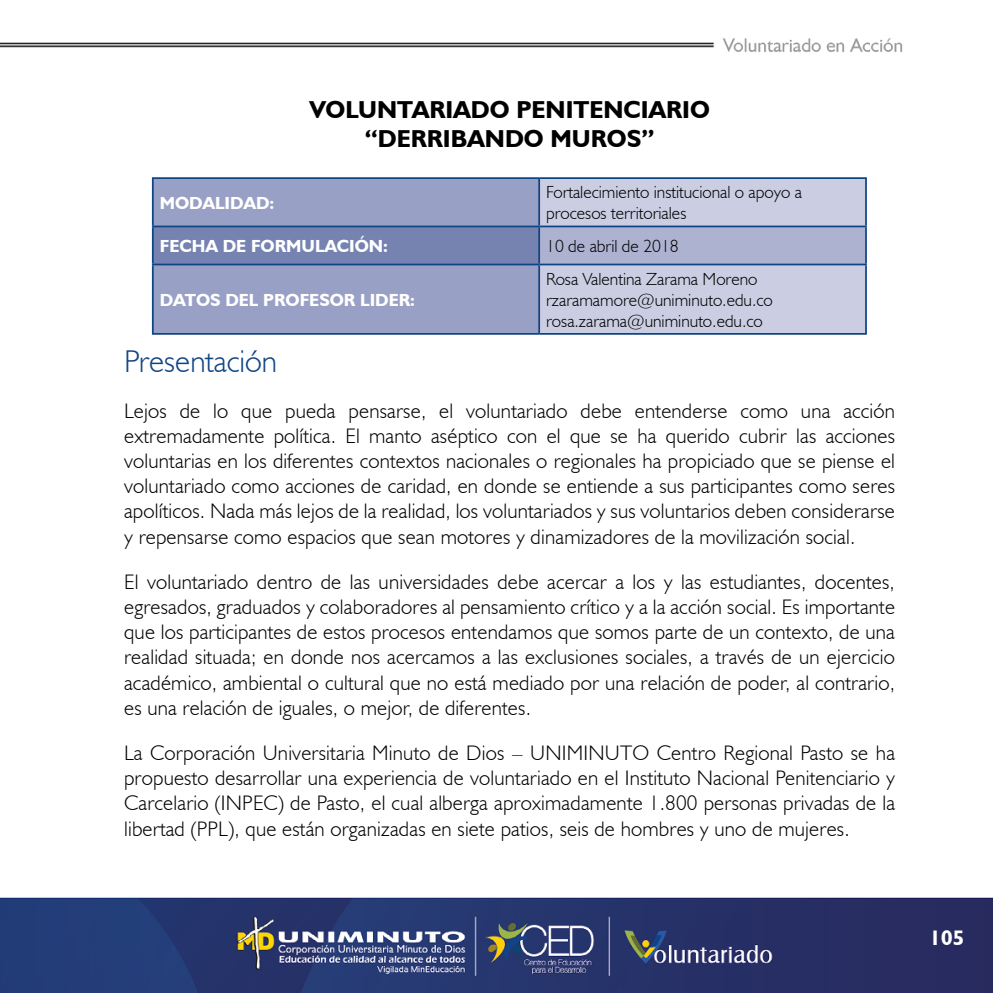
<style>
.page{position:relative;width:993px;height:993px;background:#fff}
.page>*{position:absolute;margin:0;border:0;box-sizing:border-box;transform-origin:0 0}
.t1{font:300 31.5px "Humanist 521 BT";color:#104584}
.t2{font:700 24.5px/29.4px "Humanist 521 BT";color:#000;text-align:center}
.t3{font:300 21px/25.2px "Humanist 521 BT";letter-spacing:.01em;color:#000;text-align:justify}
.t4{font:700 21px "Humanist 521 BT";color:#fff}
.t5{font:300 17.5px/21px "Humanist 521 BT";color:#000}
.t6{font:700 17.5px "Humanist 521 BT";color:#fff}
</style>
<div class="page">
<img style="left:0;top:38px;width:992px;height:954px">
<div style="left:154px;top:179px;width:384px;height:154px;background:#99a0c5"></div>
<div style="left:540px;top:179px;width:324px;height:154px;background:#cbcde2"></div>
<div style="left:153px;top:226px;width:386px;height:38px;background:#7683b1"></div>
<div style="left:539px;top:226px;width:326px;height:38px;background:#aeb2d1"></div>
<hr style="left:152px;top:179px;width:2px;height:46px;background:#104584">
<hr style="left:152px;top:177px;width:387px;height:2px;background:#104584">
<hr style="left:538px;top:179px;width:2px;height:46px;background:#104584">
<hr style="left:539px;top:177px;width:327px;height:2px;background:#104584">
<hr style="left:864px;top:179px;width:2px;height:46px;background:#104584">
<hr style="left:152px;top:227px;width:2px;height:36px;background:#104584">
<hr style="left:152px;top:225px;width:387px;height:2px;background:#104584">
<hr style="left:538px;top:227px;width:2px;height:36px;background:#104584">
<hr style="left:539px;top:225px;width:327px;height:2px;background:#104584">
<hr style="left:864px;top:227px;width:2px;height:36px;background:#104584">
<hr style="left:152px;top:265px;width:2px;height:68px;background:#104584">
<hr style="left:152px;top:263px;width:387px;height:2px;background:#104584">
<hr style="left:152px;top:333px;width:387px;height:1px;background:#104584">
<hr style="left:538px;top:265px;width:2px;height:68px;background:#104584">
<hr style="left:539px;top:263px;width:327px;height:2px;background:#104584">
<hr style="left:864px;top:265px;width:2px;height:68px;background:#104584">
<hr style="left:539px;top:333px;width:327px;height:1px;background:#104584">
<p class="t2" style="left:309px;top:94px;width:402px">VOLUNTARIADO PENITENCIARIO “DERRIBANDO MUROS”</p>
<p class="t6" style="left:160px;top:192px;width:116px">MODALIDAD:</p>
<p class="t5" style="left:546px;top:181px;width:257px">Fortalecimiento institucional o apoyo a procesos territoriales</p>
<p class="t6" style="left:160px;top:235px;width:230px">FECHA DE FORMULACIÓN:</p>
<p class="t5" style="left:546px;top:235px;width:134px">10 de abril de 2018</p>
<p class="t6" style="left:160px;top:289px;width:257px">DATOS DEL PROFESOR LIDER:</p>
<p class="t5" style="left:546px;top:268px;width:228px">Rosa Valentina Zarama Moreno rzaramamore@uniminuto.edu.co rosa.zarama@uniminuto.edu.co</p>
<h1 class="t1" style="left:124px;top:342px;width:154px">Presentación</h1>
<p class="t3" style="left:124px;top:397px;width:772px">Lejos de lo que pueda pensarse, el voluntariado debe entenderse como una acción extremadamente política. El manto aséptico con el que se ha querido cubrir las acciones voluntarias en los diferentes contextos nacionales o regionales ha propiciado que se piense el voluntariado como acciones de caridad, en donde se entiende a sus participantes como seres apolíticos. Nada más lejos de la realidad, los voluntariados y sus voluntarios deben considerarse y repensarse como espacios que sean motores y dinamizadores de la movilización social.</p>
<p class="t3" style="left:124px;top:568px;width:772px">El voluntariado dentro de las universidades debe acercar a los y las estudiantes, docentes, egresados, graduados y colaboradores al pensamiento crítico y a la acción social. Es importante que los participantes de estos procesos entendamos que somos parte de un contexto, de una realidad situada; en donde nos acercamos a las exclusiones sociales, a través de un ejercicio académico, ambiental o cultural que no está mediado por una relación de poder, al contrario, es una relación de iguales, o mejor, de diferentes.</p>
<p class="t3" style="left:124px;top:739px;width:772px">La Corporación Universitaria Minuto de Dios – UNIMINUTO Centro Regional Pasto se ha propuesto desarrollar una experiencia de voluntariado en el Instituto Nacional Penitenciario y Carcelario (INPEC) de Pasto, el cual alberga aproximadamente 1.800 personas privadas de la libertad (PPL), que están organizadas en siete patios, seis de hombres y uno de mujeres.</p>
<p class="t4" style="left:929px;top:924px;width:36px">105</p>
</div>
